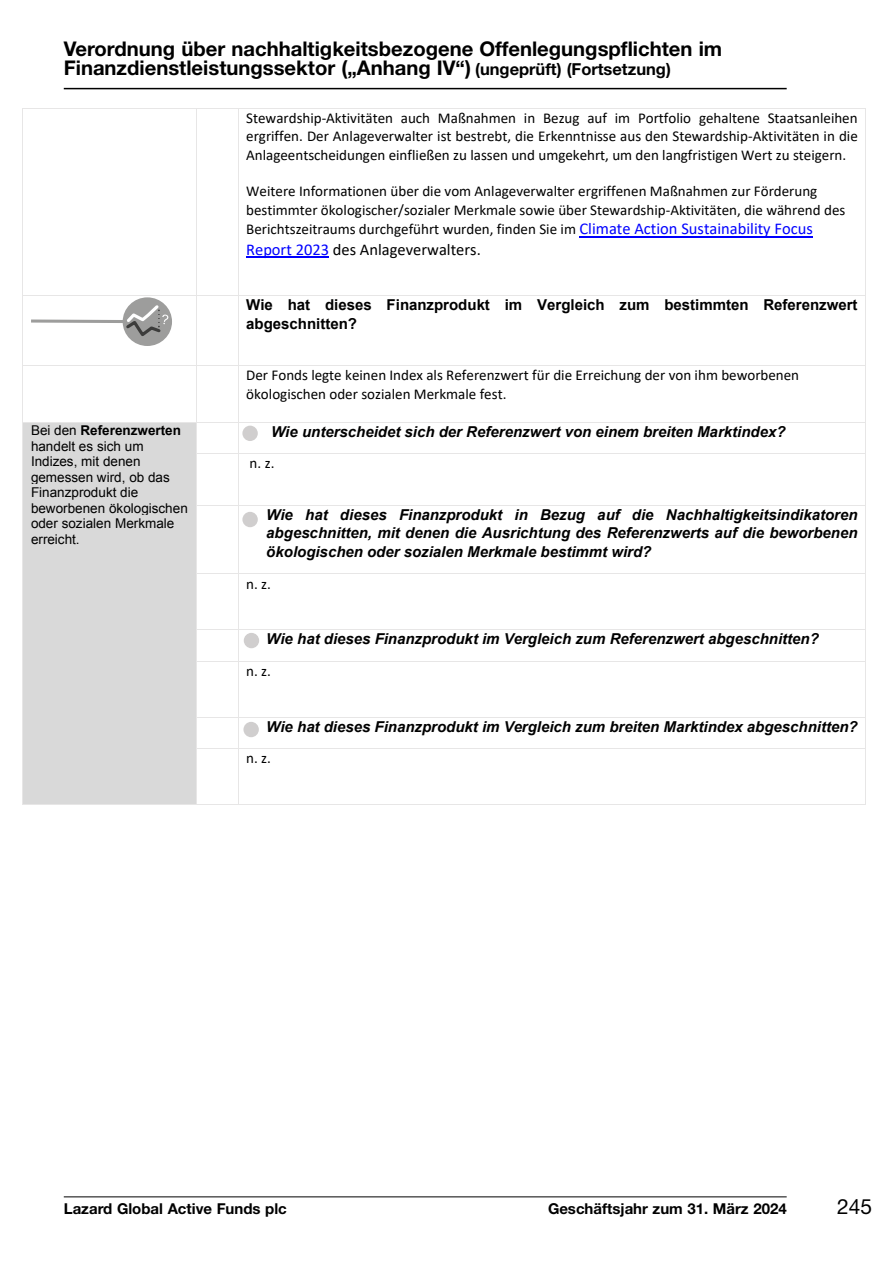
<style>
.page{position:relative;width:893px;height:1263px;background:#fff}
.page>*{position:absolute;margin:0;border:0;box-sizing:border-box;transform-origin:0 0}
.t1{font:21px "Helvetica Neue LT Std";color:#000}
.t2{font:700 20.25px/18.8px "Helvetica Neue LT Std";color:#000}
.t3{font:16.5px "Calibri";color:#000}
.t4{font:15px/18.3px "Calibri";color:#000}
.t5{font:italic 700 15px/18.6px "Arial";color:#000;text-align:justify}
.t6{font:700 15px/18.6px "Arial";color:#000}
.t7{font:700 15px "Helvetica Neue LT Std";color:#000}
.t8{font:13.5px/15.5px "Arial";color:#000}
.s1{font-size:16.5px}
.s2{font-size:16.5px;color:#00f}
.s3{color:#00f}
.s4{font-weight:700}
</style>
<div class="page">
<hr style="left:64px;top:1196px;width:723px;height:1px;background:#000">
<hr style="left:64px;top:88px;width:723px;height:1px;background:#000">
<hr style="left:579px;top:236px;width:234px;height:1px;background:#00f">
<hr style="left:246px;top:256px;width:83px;height:2px;background:#00f">
<hr style="left:23px;top:108px;width:173px;height:1px;background:#e7e6e6">
<hr style="left:197px;top:108px;width:41px;height:1px;background:#e7e6e6">
<hr style="left:238px;top:108px;width:627px;height:1px;background:#e7e6e6">
<hr style="left:23px;top:109px;width:1px;height:187px;background:#e7e6e6">
<hr style="left:196px;top:109px;width:1px;height:187px;background:#e7e6e6">
<hr style="left:238px;top:109px;width:1px;height:187px;background:#e7e6e6">
<hr style="left:865px;top:109px;width:1px;height:187px;background:#e7e6e6">
<hr style="left:23px;top:296px;width:173px;height:1px;background:#e7e6e6">
<hr style="left:197px;top:296px;width:41px;height:1px;background:#e7e6e6">
<hr style="left:238px;top:296px;width:627px;height:1px;background:#e7e6e6">
<hr style="left:23px;top:296px;width:1px;height:69px;background:#e7e6e6">
<hr style="left:196px;top:296px;width:1px;height:69px;background:#e7e6e6">
<hr style="left:238px;top:296px;width:1px;height:69px;background:#e7e6e6">
<hr style="left:865px;top:296px;width:1px;height:69px;background:#e7e6e6">
<hr style="left:23px;top:365px;width:173px;height:1px;background:#e7e6e6">
<hr style="left:197px;top:365px;width:41px;height:1px;background:#e7e6e6">
<hr style="left:238px;top:365px;width:627px;height:1px;background:#e7e6e6">
<hr style="left:23px;top:366px;width:1px;height:56px;background:#e7e6e6">
<hr style="left:196px;top:366px;width:1px;height:56px;background:#e7e6e6">
<hr style="left:238px;top:366px;width:1px;height:56px;background:#e7e6e6">
<hr style="left:865px;top:366px;width:1px;height:56px;background:#e7e6e6">
<div style="left:23px;top:422px;width:173px;height:382px;background:#d9d9d9"></div>
<hr style="left:23px;top:422px;width:173px;height:1px;background:#e7e6e6">
<hr style="left:197px;top:422px;width:41px;height:1px;background:#e7e6e6">
<hr style="left:238px;top:422px;width:627px;height:1px;background:#e7e6e6">
<hr style="left:23px;top:422px;width:1px;height:31px;background:#e7e6e6">
<hr style="left:196px;top:422px;width:1px;height:31px;background:#e7e6e6">
<hr style="left:238px;top:422px;width:1px;height:31px;background:#e7e6e6">
<hr style="left:865px;top:422px;width:1px;height:31px;background:#e7e6e6">
<hr style="left:197px;top:453px;width:41px;height:1px;background:#e7e6e6">
<hr style="left:238px;top:453px;width:627px;height:1px;background:#e7e6e6">
<hr style="left:23px;top:454px;width:1px;height:51px;background:#e7e6e6">
<hr style="left:196px;top:454px;width:1px;height:51px;background:#e7e6e6">
<hr style="left:238px;top:454px;width:1px;height:51px;background:#e7e6e6">
<hr style="left:865px;top:454px;width:1px;height:51px;background:#e7e6e6">
<hr style="left:197px;top:505px;width:41px;height:1px;background:#e7e6e6">
<hr style="left:238px;top:505px;width:627px;height:1px;background:#e7e6e6">
<hr style="left:23px;top:506px;width:1px;height:67px;background:#e7e6e6">
<hr style="left:196px;top:506px;width:1px;height:67px;background:#e7e6e6">
<hr style="left:238px;top:506px;width:1px;height:67px;background:#e7e6e6">
<hr style="left:865px;top:506px;width:1px;height:67px;background:#e7e6e6">
<hr style="left:197px;top:573px;width:41px;height:1px;background:#e7e6e6">
<hr style="left:238px;top:573px;width:627px;height:1px;background:#e7e6e6">
<hr style="left:23px;top:574px;width:1px;height:55px;background:#e7e6e6">
<hr style="left:196px;top:574px;width:1px;height:55px;background:#e7e6e6">
<hr style="left:238px;top:574px;width:1px;height:55px;background:#e7e6e6">
<hr style="left:865px;top:574px;width:1px;height:55px;background:#e7e6e6">
<hr style="left:197px;top:629px;width:41px;height:1px;background:#e7e6e6">
<hr style="left:238px;top:629px;width:627px;height:1px;background:#e7e6e6">
<hr style="left:23px;top:630px;width:1px;height:31px;background:#e7e6e6">
<hr style="left:196px;top:630px;width:1px;height:31px;background:#e7e6e6">
<hr style="left:238px;top:630px;width:1px;height:31px;background:#e7e6e6">
<hr style="left:865px;top:630px;width:1px;height:31px;background:#e7e6e6">
<hr style="left:197px;top:661px;width:41px;height:1px;background:#e7e6e6">
<hr style="left:238px;top:661px;width:627px;height:1px;background:#e7e6e6">
<hr style="left:23px;top:662px;width:1px;height:55px;background:#e7e6e6">
<hr style="left:196px;top:662px;width:1px;height:55px;background:#e7e6e6">
<hr style="left:238px;top:662px;width:1px;height:55px;background:#e7e6e6">
<hr style="left:865px;top:662px;width:1px;height:55px;background:#e7e6e6">
<hr style="left:197px;top:717px;width:41px;height:1px;background:#e7e6e6">
<hr style="left:238px;top:717px;width:627px;height:1px;background:#e7e6e6">
<hr style="left:23px;top:718px;width:1px;height:30px;background:#e7e6e6">
<hr style="left:196px;top:718px;width:1px;height:30px;background:#e7e6e6">
<hr style="left:238px;top:718px;width:1px;height:30px;background:#e7e6e6">
<hr style="left:865px;top:718px;width:1px;height:30px;background:#e7e6e6">
<hr style="left:197px;top:748px;width:41px;height:1px;background:#e7e6e6">
<hr style="left:238px;top:748px;width:627px;height:1px;background:#e7e6e6">
<hr style="left:23px;top:749px;width:1px;height:55px;background:#e7e6e6">
<hr style="left:23px;top:804px;width:173px;height:1px;background:#e7e6e6">
<hr style="left:196px;top:749px;width:1px;height:55px;background:#e7e6e6">
<hr style="left:197px;top:804px;width:41px;height:1px;background:#e7e6e6">
<hr style="left:238px;top:749px;width:1px;height:55px;background:#e7e6e6">
<hr style="left:238px;top:804px;width:627px;height:1px;background:#e7e6e6">
<hr style="left:865px;top:749px;width:1px;height:55px;background:#e7e6e6">
<div style="left:123px;top:297px;width:49px;height:49px;background:#9d9d9c;border-radius:50%"></div>
<svg style="left:31px;top:302px;width:137px;height:37px"></svg>
<div style="left:242px;top:426px;width:16px;height:15px;background:#d0cece;border-radius:50%"></div>
<div style="left:242px;top:512px;width:16px;height:15px;background:#d0cece;border-radius:50%"></div>
<div style="left:244px;top:633px;width:15px;height:15px;background:#d0cece;border-radius:50%"></div>
<div style="left:243px;top:722px;width:16px;height:15px;background:#d0cece;border-radius:50%"></div>
<h2 class="t2" style="left:64px;top:39px;width:660px">Verordnung über nachhaltigkeitsbezogene Offenlegungspflichten im<br>Finanzdienstleistungssektor („Anhang IV“) <span class="s1">(ungeprüft) (Fortsetzung)</span></h2>
<p class="t4" style="left:246px;top:108px;width:613px;text-align:justify">Stewardship-Aktivitäten auch Maßnahmen in Bezug auf im Portfolio gehaltene Staatsanleihen ergriffen. Der Anlageverwalter ist bestrebt, die Erkenntnisse aus den Stewardship-Aktivitäten in die Anlageentscheidungen einfließen zu lassen und umgekehrt, um den langfristigen Wert zu steigern.</p>
<p class="t4" style="left:246px;top:182px;width:601px">Weitere Informationen über die vom Anlageverwalter ergriffenen Maßnahmen zur Förderung bestimmter ökologischer/sozialer Merkmale sowie über Stewardship-Aktivitäten, die während des</p>
<p class="t4" style="left:246px;top:220px;width:568px">Berichtszeitraums durchgeführt wurden, finden Sie im <span class="s2">Climate Action Sustainability Focus</span></p>
<p class="t3" style="left:246px;top:238px;width:236px"><span class="s3">Report 2023</span> des Anlageverwalters.</p>
<p class="t6" style="left:246px;top:296px;width:613px">Wie hat dieses Finanzprodukt im Vergleich zum bestimmten Referenzwert abgeschnitten?</p>
<p class="t4" style="left:246px;top:366px;width:554px">Der Fonds legte keinen Index als Referenzwert für die Erreichung der von ihm beworbenen ökologischen oder sozialen Merkmale fest.</p>
<p class="t8" style="left:31px;top:423px;width:158px">Bei den <span class="s4">Referenzwerten </span>handelt es sich um<br>Indizes, mit denen gemessen wird, ob das<br>Finanzprodukt die beworbenen ökologischen oder sozialen Merkmale erreicht.</p>
<p class="t5" style="left:271px;top:423px;width:516px">Wie unterscheidet sich der Referenzwert von einem breiten Marktindex?</p>
<p class="t4" style="left:250px;top:454px;width:26px">n. z.</p>
<p class="t5" style="left:266px;top:506px;width:593px">Wie hat dieses Finanzprodukt in Bezug auf die Nachhaltigkeitsindikatoren abgeschnitten, mit denen die Ausrichtung des Referenzwerts auf die beworbenen ökologischen oder sozialen Merkmale bestimmt wird?</p>
<p class="t4" style="left:246px;top:574px;width:26px">n. z.</p>
<p class="t5" style="left:266px;top:630px;width:554px">Wie hat dieses Finanzprodukt im Vergleich zum Referenzwert abgeschnitten?</p>
<p class="t4" style="left:246px;top:661px;width:26px">n. z.</p>
<p class="t5" style="left:266px;top:718px;width:593px">Wie hat dieses Finanzprodukt im Vergleich zum breiten Marktindex abgeschnitten?</p>
<p class="t4" style="left:246px;top:749px;width:26px">n. z.</p>
<p class="t7" style="left:64px;top:1199px;width:225px">Lazard Global Active Funds plc</p>
<p class="t7" style="left:548px;top:1199px;width:240px">Geschäftsjahr zum 31. März 2024</p>
<h1 class="t1" style="left:837px;top:1194px;width:37px">245</h1>
</div>
